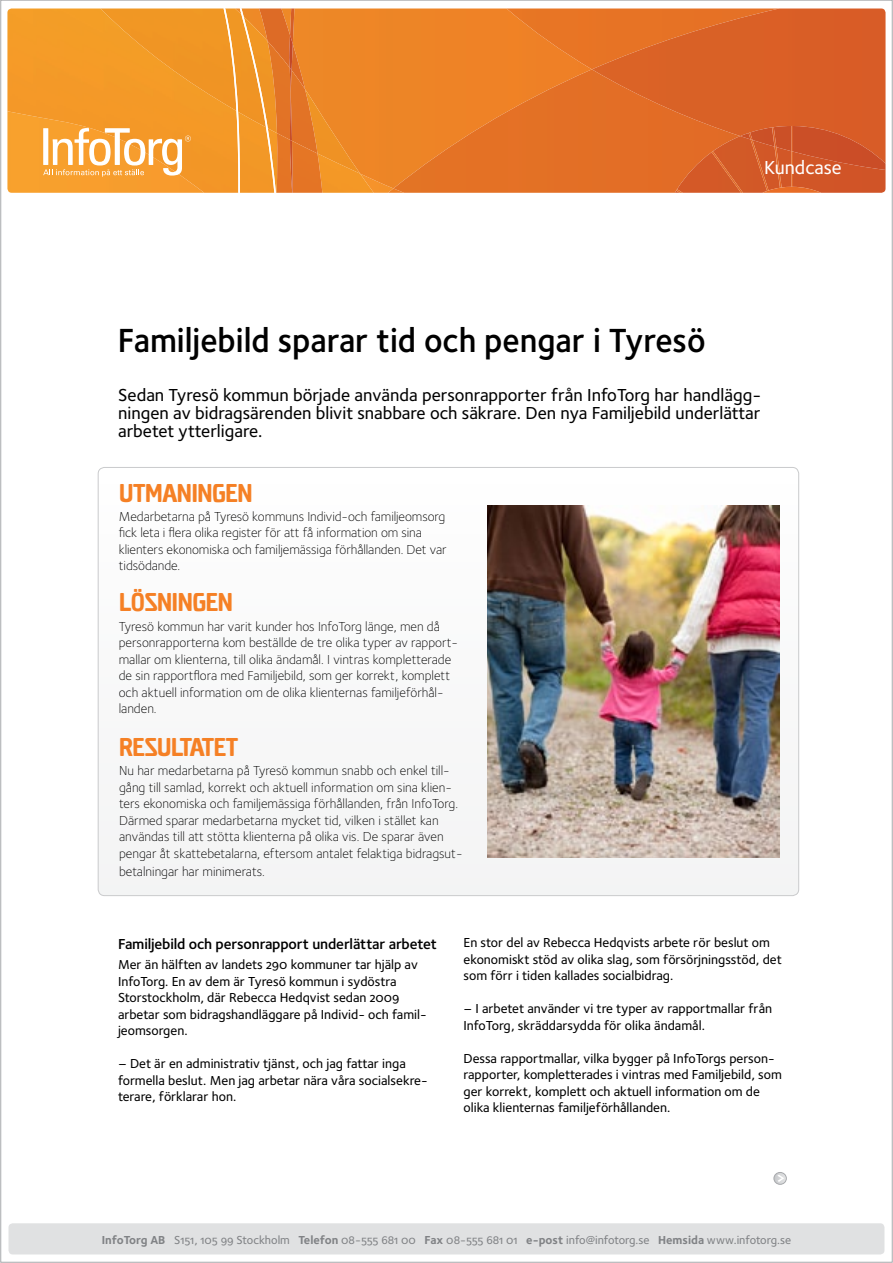
<style>
.page{position:relative;width:893px;height:1263px;background:#fff}
.page>*{position:absolute;margin:0;border:0;box-sizing:border-box;transform-origin:0 0}
.t1{font:34.65px "Foundry Sterling Demi OSF";color:#000;scale:.95 1}
.t2{font:300 27px "Elston RR";letter-spacing:.01em;color:#f58025}
.t3{font:500 19.5px "Foundry Sterling";color:#fff}
.t4{font:18px/18px "Foundry Sterling Medium OSF";color:#000;text-align:justify}
.t5{font:15px "Foundry Sterling Demi OSF";letter-spacing:-.01em;color:#000}
.t6{font:300 13.5px/16.5px "Foundry Sterling";color:#000}
.t7{font:13.5px/16.5px "Foundry Sterling Medium OSF";color:#000}
.t8{font:12px "Foundry Sterling Medium OSF";color:#808285}
.s1{font-family:"Foundry Sterling Bold OSF"}
</style>
<div class="page">
<svg style="left:7px;top:9px;width:878px;height:184px;background:#e87f2b"></svg>
<div style="left:9px;top:1223px;width:875px;height:31px;background:#e0e1e2;border-radius:4px"></div>
<div style="left:98px;top:467px;width:701px;height:429px;background:#f8f9f9;border-radius:6px"></div>
<svg style="left:774px;top:1172px;width:12px;height:12px"></svg>
<img style="left:488px;top:505px;width:291px;height:352px">
<h1 class="t1" style="left:118px;top:319px;width:620px">Familjebild sparar tid och pengar i Tyresö</h1>
<h3 class="t3" style="left:764px;top:157px;width:79px">Kundcase</h3>
<h3 class="t4" style="left:118px;top:386px;width:644px">Sedan Tyresö kommun började använda personrapporter från InfoTorg har handlägg&shy;ningen av bidragsärenden blivit snabbare och säkrare. Den nya Familjebild underlättar arbetet ytterligare.</h3>
<h2 class="t2" style="left:119px;top:479px;width:134px">UTMANINGEN</h2>
<p class="t6" style="left:119px;top:508px;width:329px">Medarbetarna på Tyresö kommuns Individ-och familjeomsorg fick leta i flera olika register för att få information om sina klienters ekonomiska och familjemässiga förhållanden. Det var tidsödande.</p>
<h2 class="t2" style="left:119px;top:588px;width:115px">LÖSNINGEN</h2>
<p class="t6" style="left:119px;top:618px;width:341px">Tyresö kommun har varit kunder hos InfoTorg länge, men då personrapporterna kom beställde de tre olika typer av rapport&shy;mallar om klienterna, till olika ändamål. I vintras kompletterade de sin rapportflora med Familjebild, som ger korrekt, komplett och aktuell information om de olika klienternas familjeförhål&shy;landen.</p>
<h2 class="t2" style="left:119px;top:732px;width:120px">RESULTATET</h2>
<p class="t6" style="left:119px;top:762px;width:345px">Nu har medarbetarna på Tyresö kommun snabb och enkel till&shy;gång till samlad, korrekt och aktuell information om sina klien&shy;ters ekonomiska och familjemässiga förhållanden, från InfoTorg.<br>Därmed sparar medarbetarna mycket tid, vilken i stället kan användas till att stötta klienterna på olika vis. De sparar även pengar åt skattebetalarna, eftersom antalet felaktiga bidragsut-</p>
<p class="t6" style="left:119px;top:863px;width:147px">betalningar har minimerats.</p>
<p class="t5" style="left:118px;top:935px;width:320px">Familjebild och personrapport underlättar arbetet</p>
<p class="t7" style="left:118px;top:956px;width:310px">Mer än hälften av landets 290 kommuner tar hjälp av InfoTorg. En av dem är Tyresö kommun i sydöstra Storstockholm, där Rebecca Hedqvist sedan 2009 arbetar som bidragshandläggare på Individ- och famil&shy;jeomsorgen.</p>
<p class="t7" style="left:118px;top:1055px;width:311px">– Det är en administrativ tjänst, och jag fattar inga formella beslut. Men jag arbetar nära våra socialsekre&shy;terare, förklarar hon.</p>
<p class="t7" style="left:463px;top:934px;width:320px">En stor del av Rebecca Hedqvists arbete rör beslut om ekonomiskt stöd av olika slag, som försörjningsstöd, det som förr i tiden kallades socialbidrag.</p>
<p class="t7" style="left:463px;top:1000px;width:310px">– I arbetet använder vi tre typer av rapportmallar från<br>InfoTorg, skräddarsydda för olika ändamål.</p>
<p class="t7" style="left:463px;top:1050px;width:320px">Dessa rapportmallar, vilka bygger på InfoTorgs person&shy;rapporter, kompletterades i vintras med Familjebild, som ger korrekt, komplett och aktuell information om de olika klienternas familjeförhållanden.</p>
<p class="t8" style="left:102px;top:1232px;width:691px"><span class="s1">InfoTorg AB</span> S151, 105 99 Stockholm <span class="s1">Telefon</span> 08-555 681 00 <span class="s1">Fax</span> 08-555 681 01 <span class="s1">e-post</span> info@infotorg.se <span class="s1">Hemsida</span> www.infotorg.se</p>
</div>
